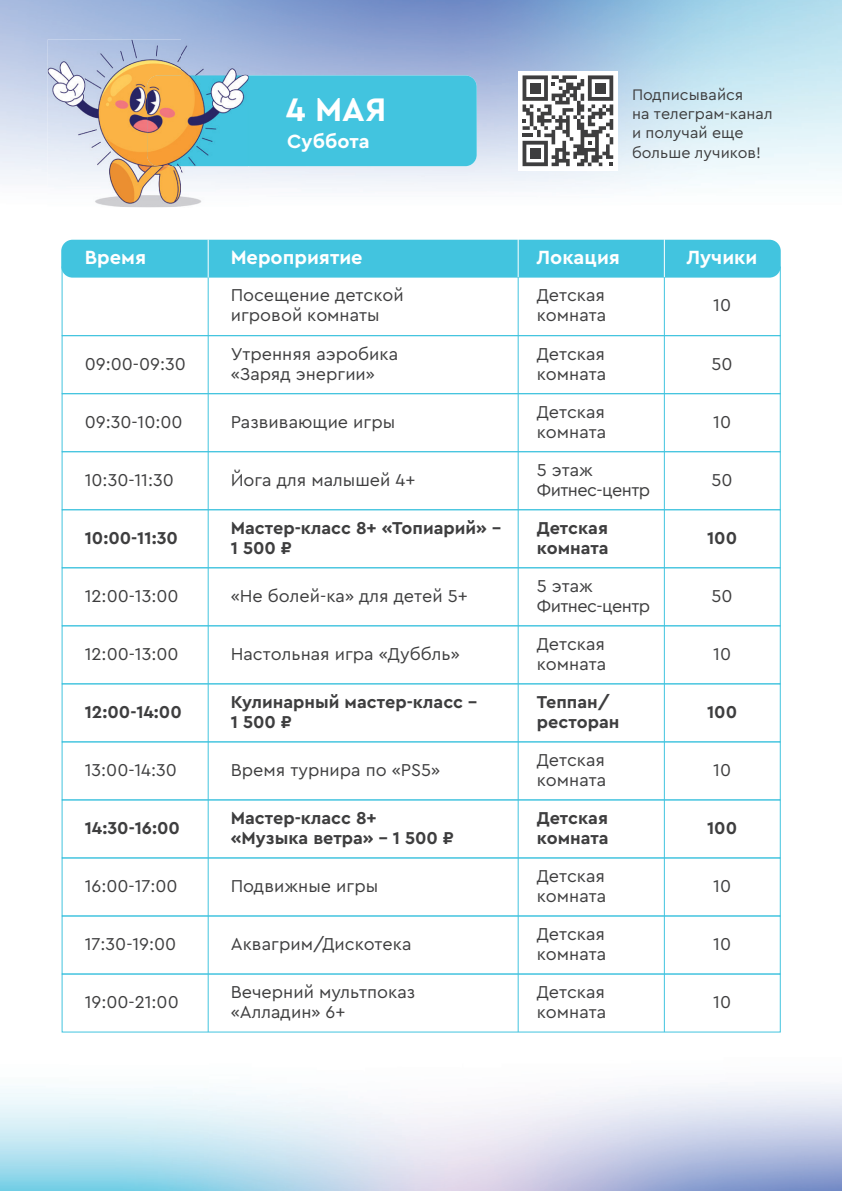
<style>
.page{position:relative;width:842px;height:1191px;background:#fff}
.page>*{position:absolute;margin:0;border:0;box-sizing:border-box;transform-origin:0 0}
.t1{font:700 34.2px "Cera Pro";color:#fff}
.t2{font:700 20px "Cera Pro";color:#fff}
.t3{font:18px/20px "Cera Pro";color:#3e3e3f}
.t4{font:700 18px/20px "Cera Pro";color:#3e3e3f}
.t5{font:18px/20px "Cera Pro";letter-spacing:-.03em;color:#3e3e3f}
.t6{font:16px/19.2px "Cera Pro";color:#3e3e3f}
</style>
<div class="page">
<svg style="left:522px;top:75px;width:91px;height:91px"></svg>
<div style="left:530px;top:83px;width:11px;height:11px;background:#3e3e3f"></div>
<div style="left:595px;top:83px;width:11px;height:11px;background:#3e3e3f"></div>
<div style="left:530px;top:148px;width:11px;height:11px;background:#3e3e3f"></div>
<div style="left:147px;top:75px;width:330px;height:91px;background:#42c4df;border-radius:11px"></div>
<div style="left:61px;top:240px;width:720px;height:38px;background:#42c4df;border-radius:11px"></div>
<img style="left:48px;top:39px;width:133px;height:168px">
<img style="left:181px;top:39px;width:67px;height:36px">
<img style="left:181px;top:166px;width:67px;height:41px">
<img style="left:147px;top:75px;width:101px;height:91px">
<div style="left:62px;top:335px;width:719px;height:59px;border:1px solid #42c4df"></div>
<div style="left:62px;top:509px;width:719px;height:59px;border:1px solid #42c4df"></div>
<div style="left:62px;top:567px;width:719px;height:59px;border:1px solid #42c4df"></div>
<div style="left:62px;top:799px;width:719px;height:59px;border:1px solid #42c4df"></div>
<div style="left:62px;top:915px;width:719px;height:59px;border:1px solid #42c4df"></div>
<div style="left:62px;top:857px;width:719px;height:59px;border:1px solid #42c4df"></div>
<div style="left:62px;top:973px;width:719px;height:59px;border:1px solid #42c4df"></div>
<div style="left:62px;top:625px;width:719px;height:59px;border:1px solid #42c4df"></div>
<div style="left:62px;top:393px;width:719px;height:59px;border:1px solid #42c4df"></div>
<div style="left:62px;top:683px;width:719px;height:59px;border:1px solid #42c4df"></div>
<hr style="left:208px;top:272px;width:1px;height:760px;background:#42c4df">
<hr style="left:518px;top:272px;width:1px;height:760px;background:#42c4df">
<hr style="left:664px;top:272px;width:1px;height:760px;background:#42c4df">
<hr style="left:208px;top:240px;width:1px;height:38px;background:#fff">
<hr style="left:518px;top:239px;width:1px;height:38px;background:#fff">
<hr style="left:664px;top:239px;width:1px;height:38px;background:#fff">
<h1 class="t1" style="left:286px;top:87px;width:102px">4 МАЯ</h1>
<p class="t6" style="left:632px;top:84px;width:142px">Подписывайся<br>на телеграм-канал и получай еще больше лучиков!</p>
<p class="t2" style="left:287px;top:128px;width:84px">Суббота</p>
<p class="t2" style="left:85px;top:244px;width:63px">Время</p>
<p class="t2" style="left:231px;top:244px;width:133px">Мероприятие</p>
<p class="t2" style="left:537px;top:244px;width:85px">Локация</p>
<p class="t2" style="left:687px;top:244px;width:72px">Лучики</p>
<p class="t3" style="left:231px;top:284px;width:174px">Посещение детской игровой комнаты</p>
<p class="t3" style="left:537px;top:284px;width:71px">Детская комната</p>
<p class="t3" style="left:713px;top:294px;width:19px">10</p>
<p class="t3" style="left:231px;top:343px;width:169px">Утренняя аэробика «Заряд энергии»</p>
<p class="t3" style="left:537px;top:343px;width:71px">Детская комната</p>
<p class="t3" style="left:85px;top:353px;width:103px">09:00-09:30</p>
<p class="t3" style="left:712px;top:353px;width:23px">50</p>
<p class="t3" style="left:231px;top:411px;width:166px">Развивающие игры</p>
<p class="t3" style="left:537px;top:401px;width:71px">Детская комната</p>
<p class="t3" style="left:85px;top:411px;width:99px">09:30-10:00</p>
<p class="t3" style="left:713px;top:411px;width:19px">10</p>
<p class="t3" style="left:231px;top:469px;width:186px">Йога для малышей 4+</p>
<p class="t5" style="left:537px;top:459px;width:115px">5 этаж<br>Фитнес-центр</p>
<p class="t3" style="left:85px;top:469px;width:91px">10:30-11:30</p>
<p class="t3" style="left:712px;top:469px;width:23px">50</p>
<p class="t4" style="left:231px;top:517px;width:272px">Мастер-класс 8+ «Топиарий» –<br>1 500 ₽</p>
<p class="t4" style="left:537px;top:517px;width:73px">Детская комната</p>
<p class="t4" style="left:85px;top:527px;width:95px">10:00-11:30</p>
<p class="t4" style="left:707px;top:527px;width:32px">100</p>
<p class="t3" style="left:231px;top:585px;width:238px">«Не болей-ка» для детей 5+</p>
<p class="t5" style="left:537px;top:575px;width:115px">5 этаж<br>Фитнес-центр</p>
<p class="t3" style="left:85px;top:585px;width:95px">12:00-13:00</p>
<p class="t3" style="left:712px;top:585px;width:23px">50</p>
<p class="t3" style="left:231px;top:643px;width:231px">Настольная игра «Дуббль»</p>
<p class="t3" style="left:537px;top:633px;width:71px">Детская комната</p>
<p class="t3" style="left:85px;top:643px;width:95px">12:00-13:00</p>
<p class="t3" style="left:713px;top:643px;width:19px">10</p>
<p class="t4" style="left:231px;top:691px;width:248px">Кулинарный мастер-класс –<br>1 500 ₽</p>
<p class="t4" style="left:537px;top:691px;width:84px">Теппан/ ресторан</p>
<p class="t4" style="left:85px;top:701px;width:99px">12:00-14:00</p>
<p class="t4" style="left:707px;top:701px;width:32px">100</p>
<p class="t3" style="left:231px;top:759px;width:211px">Время турнира по «PS5»</p>
<p class="t3" style="left:537px;top:749px;width:71px">Детская комната</p>
<p class="t3" style="left:85px;top:759px;width:94px">13:00-14:30</p>
<p class="t3" style="left:713px;top:759px;width:19px">10</p>
<p class="t4" style="left:231px;top:807px;width:225px">Мастер-класс 8+ «Музыка ветра» – 1 500 ₽</p>
<p class="t4" style="left:537px;top:807px;width:73px">Детская комната</p>
<p class="t4" style="left:85px;top:817px;width:97px">14:30-16:00</p>
<p class="t4" style="left:707px;top:817px;width:32px">100</p>
<p class="t3" style="left:231px;top:875px;width:149px">Подвижные игры</p>
<p class="t3" style="left:537px;top:865px;width:71px">Детская комната</p>
<p class="t3" style="left:85px;top:875px;width:94px">16:00-17:00</p>
<p class="t3" style="left:713px;top:875px;width:19px">10</p>
<p class="t3" style="left:231px;top:933px;width:182px">Аквагрим/Дискотека</p>
<p class="t3" style="left:537px;top:923px;width:71px">Детская комната</p>
<p class="t3" style="left:85px;top:933px;width:93px">17:30-19:00</p>
<p class="t3" style="left:713px;top:933px;width:19px">10</p>
<p class="t3" style="left:231px;top:981px;width:186px">Вечерний мультпоказ «Алладин» 6+</p>
<p class="t3" style="left:537px;top:981px;width:71px">Детская комната</p>
<p class="t3" style="left:85px;top:991px;width:96px">19:00-21:00</p>
<p class="t3" style="left:713px;top:991px;width:19px">10</p>
</div>
